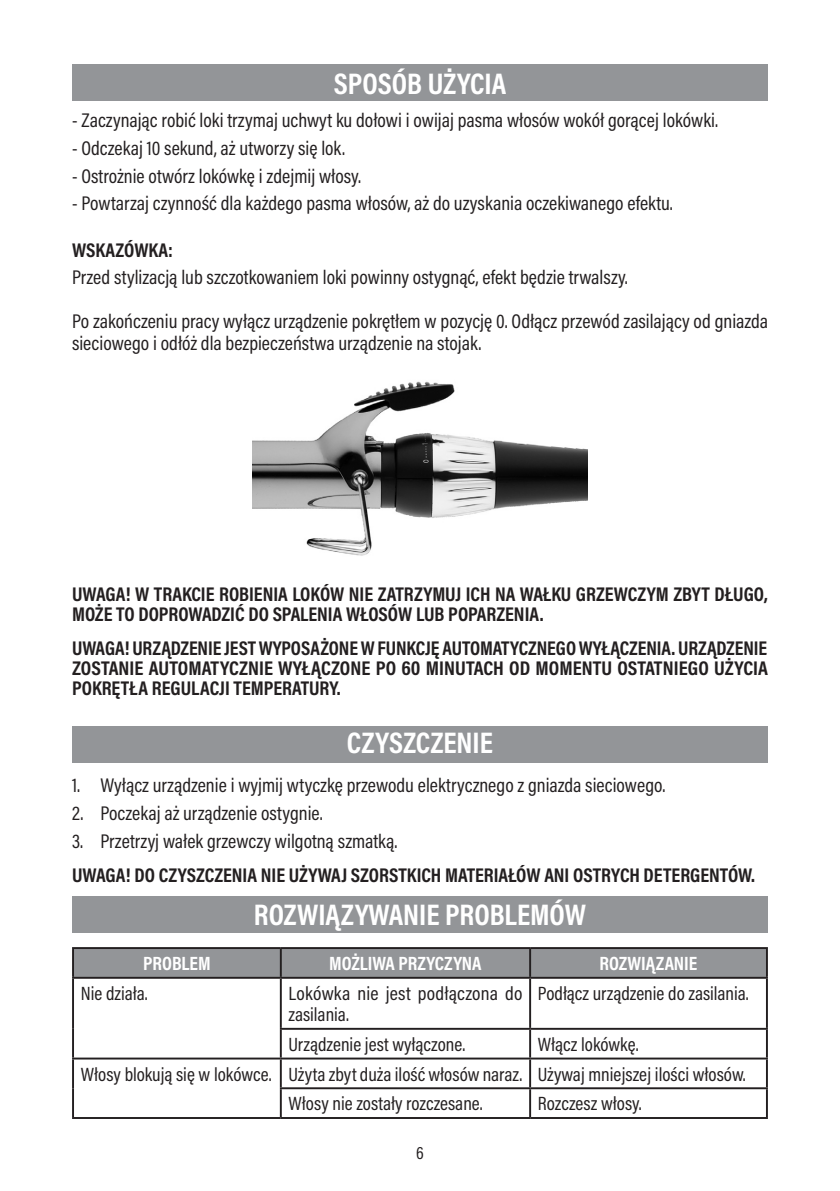
<style>
.page{position:relative;width:840px;height:1191px;background:#fff}
.page>*{position:absolute;margin:0;border:0;box-sizing:border-box;transform-origin:0 0}
.naglowek{font:700 30px "Acumin Pro Cond";color:#fff}
.txt02_mały{font:20px/22px "Acumin Pro Cond";color:#231f20}
.Należy01{font:700 20px/20px "Acumin Pro Cond";color:#231f20;text-align:justify}
.txt02_mały-2{font:700 20px/20px "Acumin Pro Cond";letter-spacing:-.005em;color:#231f20}
.txt02_mały-3{font:19.4px/21.2px "Acumin Pro Cond";color:#231f20}
.Należy01-2{font:700 19.4px "Acumin Pro Cond";color:#fff}
.t1{font:18px "Acumin Pro Cond";color:#231f20}
</style>
<div class="page">
<div style="left:72px;top:64px;width:695px;height:37px;background:#939598"></div>
<div style="left:72px;top:726px;width:695px;height:36px;background:#939598"></div>
<div style="left:72px;top:896px;width:695px;height:36px;background:#939598"></div>
<img style="left:252px;top:381px;width:335px;height:175px">
<hr style="left:72px;top:947px;width:209px;height:2px;background:#231f20">
<hr style="left:72px;top:949px;width:2px;height:27px;background:#231f20">
<hr style="left:281px;top:947px;width:249px;height:2px;background:#231f20">
<div style="left:74px;top:948px;width:691px;height:28px;background:#939598"></div>
<hr style="left:530px;top:947px;width:237px;height:2px;background:#231f20">
<hr style="left:529px;top:949px;width:2px;height:27px;background:#231f20">
<hr style="left:765px;top:949px;width:2px;height:27px;background:#231f20">
<hr style="left:72px;top:976px;width:209px;height:2px;background:#231f20">
<hr style="left:72px;top:978px;width:2px;height:50px;background:#231f20">
<hr style="left:281px;top:976px;width:249px;height:2px;background:#231f20">
<hr style="left:280px;top:978px;width:1px;height:49px;background:#231f20">
<hr style="left:530px;top:976px;width:237px;height:2px;background:#231f20">
<hr style="left:529px;top:978px;width:2px;height:49px;background:#231f20">
<hr style="left:765px;top:978px;width:2px;height:49px;background:#231f20">
<hr style="left:72px;top:1028px;width:2px;height:29px;background:#231f20">
<hr style="left:280px;top:1027px;width:250px;height:2px;background:#231f20">
<hr style="left:530px;top:1027px;width:237px;height:2px;background:#231f20">
<hr style="left:529px;top:1029px;width:2px;height:28px;background:#231f20">
<hr style="left:765px;top:1029px;width:2px;height:28px;background:#231f20">
<hr style="left:72px;top:1057px;width:209px;height:2px;background:#231f20">
<hr style="left:72px;top:1059px;width:2px;height:29px;background:#231f20">
<hr style="left:281px;top:1057px;width:249px;height:2px;background:#231f20">
<hr style="left:530px;top:1057px;width:237px;height:2px;background:#231f20">
<hr style="left:529px;top:1059px;width:2px;height:28px;background:#231f20">
<hr style="left:765px;top:1059px;width:2px;height:28px;background:#231f20">
<hr style="left:72px;top:1088px;width:2px;height:29px;background:#231f20">
<hr style="left:280px;top:1087px;width:250px;height:2px;background:#231f20">
<svg style="left:280px;top:1029px;width:1px;height:88px"></svg>
<hr style="left:530px;top:1087px;width:237px;height:2px;background:#231f20">
<hr style="left:529px;top:1089px;width:2px;height:28px;background:#231f20">
<hr style="left:765px;top:1089px;width:2px;height:28px;background:#231f20">
<hr style="left:72px;top:1117px;width:209px;height:2px;background:#231f20">
<hr style="left:281px;top:1117px;width:249px;height:2px;background:#231f20">
<hr style="left:530px;top:1117px;width:237px;height:2px;background:#231f20">
<p class="naglowek" style="left:333px;top:64px;width:174px">SPOSÓB UŻYCIA</p>
<p class="txt02_mały" style="left:72px;top:109px;width:647px">- Zaczynając robić loki trzymaj uchwyt ku dołowi i owijaj pasma włosów wokół gorącej lokówki.</p>
<p class="txt02_mały" style="left:72px;top:137px;width:274px">- Odczekaj 10 sekund, aż utworzy się lok.</p>
<p class="txt02_mały" style="left:72px;top:164px;width:290px">- Ostrożnie otwórz lokówkę i zdejmij włosy.</p>
<p class="txt02_mały" style="left:72px;top:192px;width:602px">- Powtarzaj czynność dla każdego pasma włosów, aż do uzyskania oczekiwanego efektu.</p>
<p class="Należy01" style="left:72px;top:239px;width:102px">WSKAZÓWKA:</p>
<p class="txt02_mały" style="left:72px;top:266px;width:557px">Przed stylizacją lub szczotkowaniem loki powinny ostygnąć, efekt będzie trwalszy.</p>
<p class="txt02_mały" style="left:72px;top:309px;width:697px">Po zakończeniu pracy wyłącz urządzenie pokrętłem w pozycję 0. Odłącz przewód zasilający od gniazda sieciowego i odłóż dla bezpieczeństwa urządzenie na stojak.</p>
<p class="txt02_mały-2" style="left:72px;top:583px;width:696px">UWAGA! W TRAKCIE ROBIENIA LOKÓW NIE ZATRZYMUJ ICH NA WAŁKU GRZEWCZYM ZBYT DŁUGO,<br>MOŻE TO DOPROWADZIĆ DO SPALENIA WŁOSÓW LUB POPARZENIA.</p>
<p class="Należy01" style="left:72px;top:637px;width:697px">UWAGA! URZĄDZENIE JEST WYPOSAŻONE W FUNKCJĘ AUTOMATYCZNEGO WYŁĄCZENIA. URZĄDZENIE ZOSTANIE AUTOMATYCZNIE WYŁĄCZONE PO 60 MINUTACH OD MOMENTU OSTATNIEGO UŻYCIA POKRĘTŁA REGULACJI TEMPERATURY.</p>
<p class="naglowek" style="left:347px;top:722px;width:148px">CZYSZCZENIE</p>
<p class="txt02_mały" style="left:72px;top:774px;width:594px">1. Wyłącz urządzenie i wyjmij wtyczkę przewodu elektrycznego z gniazda sieciowego.</p>
<p class="txt02_mały" style="left:72px;top:801px;width:252px">2. Poczekaj aż urządzenie ostygnie.</p>
<p class="txt02_mały" style="left:72px;top:829px;width:327px">3. Przetrzyj wałek grzewczy wilgotną szmatką.</p>
<p class="Należy01" style="left:72px;top:864px;width:684px">UWAGA! DO CZYSZCZENIA NIE UŻYWAJ SZORSTKICH MATERIAŁÓW ANI OSTRYCH DETERGENTÓW.</p>
<p class="naglowek" style="left:254px;top:895px;width:333px">ROZWIĄZYWANIE PROBLEMÓW</p>
<p class="Należy01-2" style="left:143px;top:950px;width:69px">PROBLEM</p>
<p class="Należy01-2" style="left:329px;top:950px;width:154px">MOŻLIWA PRZYCZYNA</p>
<p class="Należy01-2" style="left:599px;top:950px;width:99px">ROZWIĄZANIE</p>
<p class="txt02_mały-3" style="left:81px;top:982px;width:68px">Nie działa.</p>
<p class="txt02_mały-3" style="left:288px;top:982px;width:235px">Lokówka nie jest podłączona do zasilania.</p>
<p class="txt02_mały-3" style="left:537px;top:982px;width:212px">Podłącz urządzenie do zasilania.</p>
<p class="txt02_mały-3" style="left:288px;top:1033px;width:178px">Urządzenie jest wyłączone.</p>
<p class="txt02_mały-3" style="left:537px;top:1033px;width:102px">Włącz lokówkę.</p>
<p class="txt02_mały-3" style="left:81px;top:1062px;width:192px">Włosy blokują się w lokówce.</p>
<p class="txt02_mały-3" style="left:288px;top:1062px;width:235px">Użyta zbyt duża ilość włosów naraz.</p>
<p class="txt02_mały-3" style="left:537px;top:1062px;width:209px">Używaj mniejszej ilości włosów.</p>
<p class="txt02_mały-3" style="left:288px;top:1092px;width:196px">Włosy nie zostały rozczesane.</p>
<p class="txt02_mały-3" style="left:537px;top:1092px;width:105px">Rozczesz włosy.</p>
<p class="t1" style="left:416px;top:1141px;width:9px">6</p>
</div>
